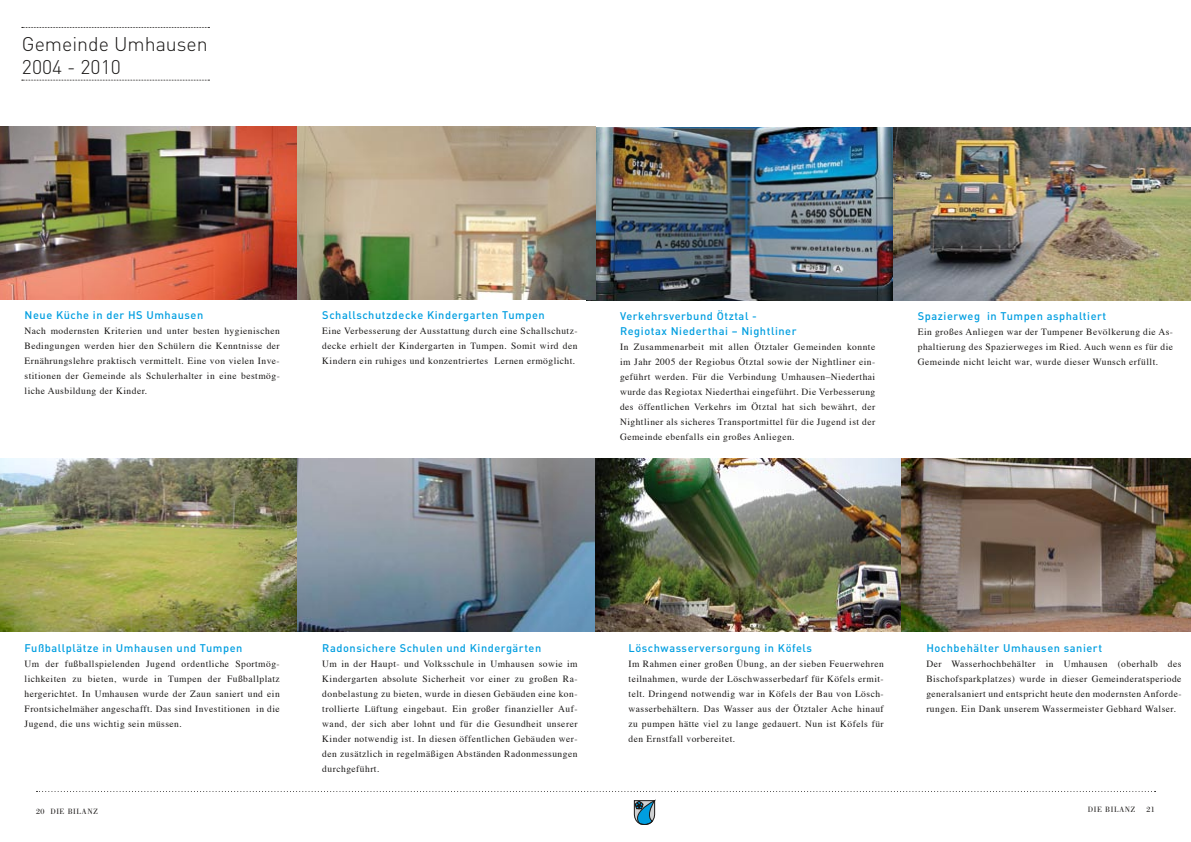
<style>
.page{position:relative;width:1191px;height:842px;background:#fff}
.page>*{position:absolute;margin:0;border:0;box-sizing:border-box;transform-origin:0 0}
.t1{font:300 19.6px/23.5px "DIN";color:#1a1817}
.t2{font:500 11px/15px "DIN";letter-spacing:.05em;color:#009ee0}
.t3{font:9.5px/15px "Times";letter-spacing:.05em;color:#1a1817;text-align:justify}
.t4{font:8px "Bodoni";letter-spacing:.075em;color:#1a1817}
</style>
<div class="page">
<svg style="left:36px;top:791px;width:1119px;height:1px"></svg>
<svg style="left:634px;top:800px;width:21px;height:25px"></svg>
<img style="left:0;top:458px;width:1191px;height:173px">
<img style="left:587px;top:127px;width:604px;height:173px">
<img style="left:0;top:126px;width:595px;height:173px">
<svg style="left:22px;top:27px;width:187px;height:1px"></svg>
<svg style="left:22px;top:80px;width:187px;height:1px"></svg>
<h1 class="t1" style="left:22px;top:32px;width:187px">Gemeinde Umhausen<br>2004 - 2010</h1>
<p class="t2" style="left:25px;top:307px;width:180px">Neue Küche in der HS Umhausen</p>
<p class="t3" style="left:25px;top:323px;width:257px">Nach modernsten Kriterien und unter besten hygienischen Bedingungen werden hier den Schülern die Kenntnisse der Ernährungslehre praktisch vermittelt. Eine von vielen Inve&shy;stitionen der Gemeinde als Schulerhalter in eine bestmög&shy;liche Ausbildung der Kinder.</p>
<p class="t2" style="left:322px;top:307px;width:224px">Schallschutzdecke Kindergarten Tumpen</p>
<p class="t3" style="left:322px;top:323px;width:257px">Eine Verbesserung der Ausstattung durch eine Schallschutz&shy;decke erhielt der Kindergarten in Tumpen. Somit wird den Kindern ein ruhiges und konzentriertes Lernen ermöglicht.</p>
<p class="t2" style="left:620px;top:308px;width:178px">Verkehrsverbund Ötztal -<br>Regiotax Niederthai – Nightliner</p>
<p class="t3" style="left:620px;top:339px;width:257px">In Zusammenarbeit mit allen Ötztaler Gemeinden konnte im Jahr 2005 der Regiobus Ötztal sowie der Nightliner ein&shy;geführt werden. Für die Verbindung Umhausen–Niederthai wurde das Regiotax Niederthai eingeführt. Die Verbesserung des öffentlichen Verkehrs im Ötztal hat sich bewährt, der Nightliner als sicheres Transportmittel für die Jugend ist der Gemeinde ebenfalls ein großes Anliegen.</p>
<p class="t2" style="left:917px;top:308px;width:190px">Spazierweg in Tumpen asphaltiert</p>
<p class="t3" style="left:917px;top:324px;width:257px">Ein großes Anliegen war der Tumpener Bevölkerung die As&shy;phaltierung des Spazierweges im Ried. Auch wenn es für die Gemeinde nicht leicht war, wurde dieser Wunsch erfüllt.</p>
<p class="t2" style="left:25px;top:640px;width:219px">Fußballplätze in Umhausen und Tumpen</p>
<p class="t3" style="left:25px;top:655px;width:257px">Um der fußballspielenden Jugend ordentliche Sportmög&shy;lichkeiten zu bieten, wurde in Tumpen der Fußballplatz hergerichtet. In Umhausen wurde der Zaun saniert und ein Frontsichelmäher angeschafft. Das sind Investitionen in die Jugend, die uns wichtig sein müssen.</p>
<p class="t2" style="left:322px;top:640px;width:220px">Radonsichere Schulen und Kindergärten</p>
<p class="t3" style="left:322px;top:655px;width:257px">Um in der Haupt- und Volksschule in Umhausen sowie im Kindergarten absolute Sicherheit vor einer zu großen Ra&shy;donbelastung zu bieten, wurde in diesen Gebäuden eine kon&shy;trollierte Lüftung eingebaut. Ein großer finanzieller Auf&shy;wand, der sich aber lohnt und für die Gesundheit unserer Kinder notwendig ist. In diesen öffentlichen Gebäuden wer&shy;den zusätzlich in regelmäßigen Abständen Radonmessungen durchgeführt.</p>
<p class="t2" style="left:628px;top:640px;width:185px">Löschwasserversorgung in Köfels</p>
<p class="t3" style="left:628px;top:655px;width:257px">Im Rahmen einer großen Übung, an der sieben Feuerwehren teilnahmen, wurde der Löschwasserbedarf für Köfels ermit&shy;telt. Dringend notwendig war in Köfels der Bau von Lösch&shy;wasserbehältern. Das Wasser aus der Ötztaler Ache hinauf zu pumpen hätte viel zu lange gedauert. Nun ist Köfels für den Ernstfall vorbereitet.</p>
<p class="t2" style="left:926px;top:640px;width:177px">Hochbehälter Umhausen saniert</p>
<p class="t3" style="left:926px;top:655px;width:257px">Der Wasserhochbehälter in Umhausen (oberhalb des Bischofsparkplatzes) wurde in dieser Gemeinderatsperiode generalsaniert und entspricht heute den modernsten Anforde&shy;rungen. Ein Dank unserem Wassermeister Gebhard Walser.</p>
<p class="t4" style="left:36px;top:807px;width:63px">20 DIE BILANZ</p>
<p class="t4" style="left:1088px;top:805px;width:49px">DIE BILANZ</p>
<p class="t4" style="left:1146px;top:805px;width:10px">21</p>
</div>
